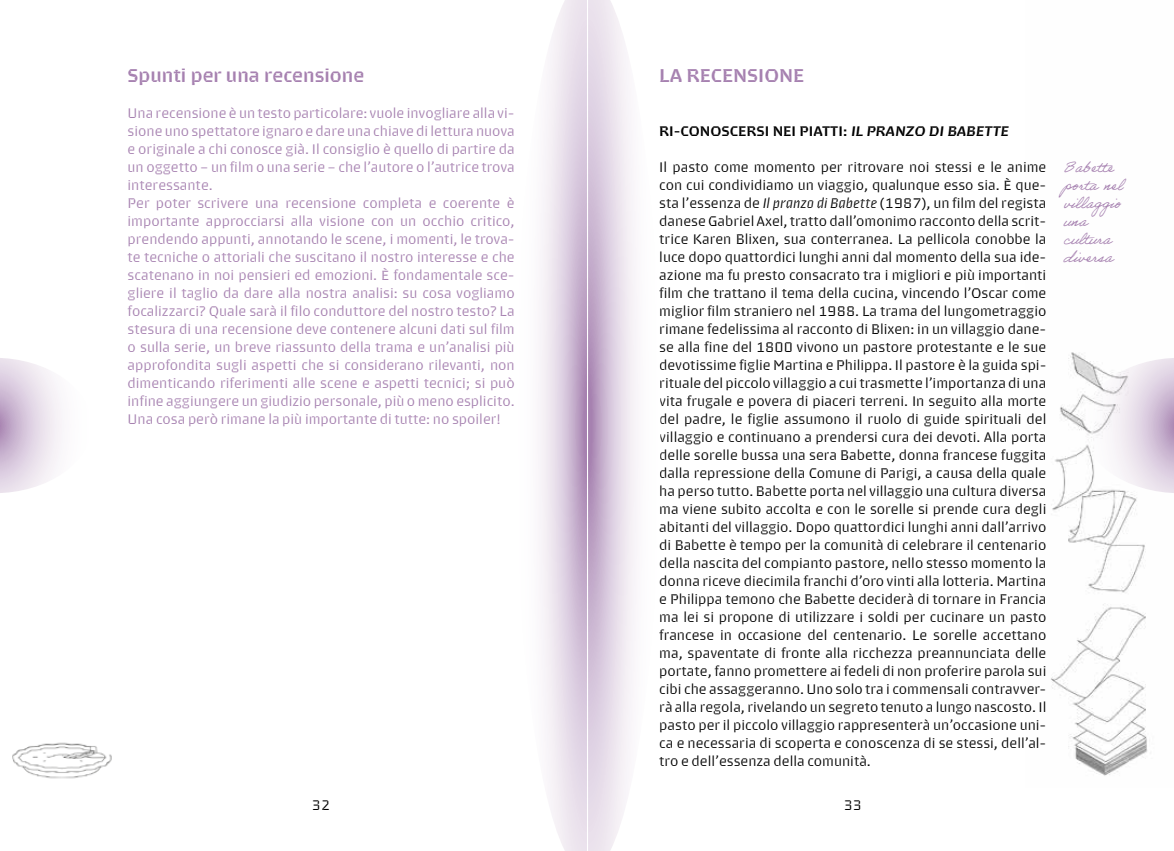
<style>
.page{position:relative;width:1174px;height:851px;background:#fff}
.page>*{position:absolute;margin:0;border:0;box-sizing:border-box;transform-origin:0 0}
.t1{font:700 18px "Brevier";color:#a681b0}
.t2{font:15px/18px "Adobe Handwriting Ernie";color:#a681b0}
.t3{font:13.5px/18px "Brevier";color:#000;text-align:justify}
.t4{font:13.5px/18px "Brevier";color:#a681b0}
.t5{font:700 13.5px "Brevier";color:#000}
.s1{font-style:italic}
</style>
<div class="page">
<img style="left:12px;top:742px;width:100px;height:37px">
<img style="left:1051px;top:352px;width:97px;height:424px">
<svg style="left:540px;top:0;width:47px;height:850px"></svg>
<svg style="left:588px;top:0;width:48px;height:850px"></svg>
<svg style="left:1082px;top:358px;width:92px;height:135px"></svg>
<svg style="left:0;top:358px;width:62px;height:135px"></svg>
<h1 class="t1" style="left:128px;top:61px;width:238px">Spunti per una recensione</h1>
<p class="t4" style="left:128px;top:103px;width:388px">Una recensione è un testo particolare: vuole invogliare alla vi&shy;sione uno spettatore ignaro e dare una chiave di lettura nuova e originale a chi conosce già. Il consiglio è quello di partire da un oggetto – un film o una serie – che l’autore o l’autrice trova interessante.<br>Per poter scrivere una recensione completa e coerente è importante approcciarsi alla visione con un occhio critico, prendendo appunti, annotando le scene, i momenti, le trova&shy;te tecniche o attoriali che suscitano il nostro interesse e che scatenano in noi pensieri ed emozioni. È fondamentale sce&shy;gliere il taglio da dare alla nostra analisi: su cosa vogliamo focalizzarci? Quale sarà il filo conduttore del nostro testo? La stesura di una recensione deve contenere alcuni dati sul film o sulla serie, un breve riassunto della trama e un’analisi più approfondita sugli aspetti che si considerano rilevanti, non dimenticando riferimenti alle scene e aspetti tecnici; si può infine aggiungere un giudizio personale, più o meno esplicito.<br>Una cosa però rimane la più importante di tutte: no spoiler!</p>
<h1 class="t1" style="left:659px;top:61px;width:147px">LA RECENSIONE</h1>
<p class="t5" style="left:659px;top:120px;width:353px">RI-CONOSCERSI NEI PIATTI: IL PRANZO DI BABETTE</p>
<p class="t3" style="left:659px;top:157px;width:388px">Il pasto come momento per ritrovare noi stessi e le anime con cui condividiamo un viaggio, qualunque esso sia. È que&shy;sta l’essenza de <span class="s1">Il pranzo di Babette</span> (1987), un film del regista danese Gabriel Axel, tratto dall’omonimo racconto della scrit&shy;trice Karen Blixen, sua conterranea. La pellicola conobbe la luce dopo quattordici lunghi anni dal momento della sua ide&shy;azione ma fu presto consacrato tra i migliori e più importanti film che trattano il tema della cucina, vincendo l’Oscar come miglior film straniero nel 1988. La trama del lungometraggio rimane fedelissima al racconto di Blixen: in un villaggio dane&shy;se alla fine del 1800 vivono un pastore protestante e le sue devotissime figlie Martina e Philippa. Il pastore è la guida spi&shy;rituale del piccolo villaggio a cui trasmette l’importanza di una vita frugale e povera di piaceri terreni. In seguito alla morte del padre, le figlie assumono il ruolo di guide spirituali del villaggio e continuano a prendersi cura dei devoti. Alla porta delle sorelle bussa una sera Babette, donna francese fuggita dalla repressione della Comune di Parigi, a causa della quale ha perso tutto. Babette porta nel villaggio una cultura diversa ma viene subito accolta e con le sorelle si prende cura degli abitanti del villaggio. Dopo quattordici lunghi anni dall’arrivo di Babette è tempo per la comunità di celebrare il centenario della nascita del compianto pastore, nello stesso momento la donna riceve diecimila franchi d’oro vinti alla lotteria. Martina e Philippa temono che Babette deciderà di tornare in Francia ma lei si propone di utilizzare i soldi per cucinare un pasto francese in occasione del centenario. Le sorelle accettano ma, spaventate di fronte alla ricchezza preannunciata delle portate, fanno promettere ai fedeli di non proferire parola sui cibi che assaggeranno. Uno solo tra i commensali contravver&shy;rà alla regola, rivelando un segreto tenuto a lungo nascosto. Il pasto per il piccolo villaggio rappresenterà un’occasione uni&shy;ca e necessaria di scoperta e conoscenza di se stessi, dell’al&shy;tro e dell’essenza della comunità.</p>
<p class="t2" style="left:1063px;top:158px;width:61px">Babette porta nel villaggio una cultura diversa</p>
<p class="t3" style="left:312px;top:795px;width:20px">32</p>
<p class="t3" style="left:843px;top:795px;width:20px">33</p>
</div>
